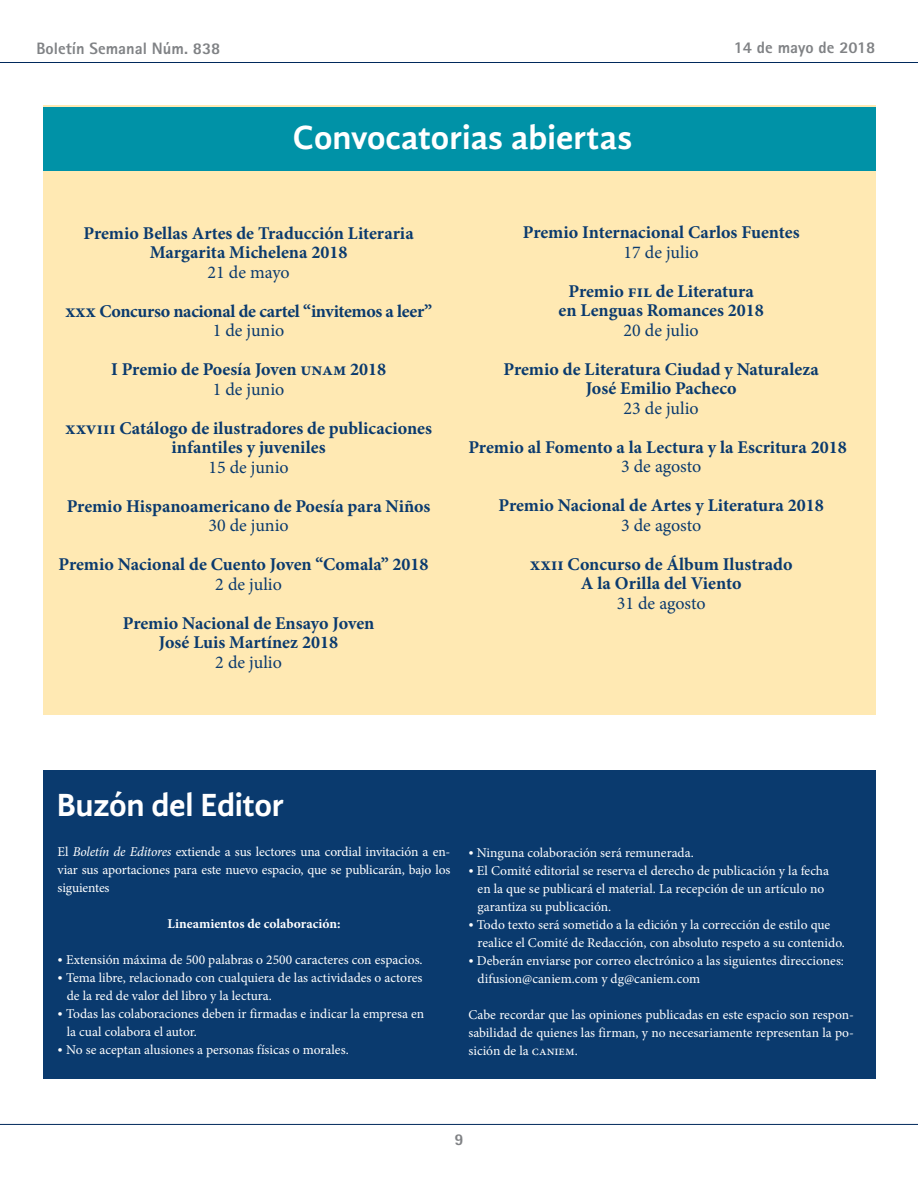
<style>
.page{position:relative;width:918px;height:1188px;background:#fff}
.page>*{position:absolute;margin:0;border:0;box-sizing:border-box;transform-origin:0 0}
.t1{font:700 34.5px "Gandhi Sans";color:#fff}
.t2{font:700 33px "Gandhi Sans";letter-spacing:-.01em;color:#fff}
.t3{font:700 18px/19.5px "Minion Pro";color:#0a3a6e;text-align:center}
.t4{font:18px "Minion Pro";color:#0a3a6e}
.t5{font:700 18px "Minion Pro";letter-spacing:-.02em;color:#0a3a6e}
.t6{font:800 16.5px "Rotis Sans Serif";color:#808285}
.t7{font:13.5px/18px "Minion Pro";letter-spacing:-.005em;color:#fff}
.t8{font:700 13.5px "Minion Pro";color:#fff}
.s1{font-style:italic}
.s2{font-family:"Gandhi Sans"}
</style>
<div class="page">
<hr style="left:0;top:62px;width:918px;height:1px;background:#00295c">
<hr style="left:0;top:1124px;width:918px;height:1px;background:#00295c">
<div style="left:43px;top:106px;width:833px;height:609px;background:#ffe9b3"></div>
<div style="left:43px;top:107px;width:833px;height:64px;background:#0092a7"></div>
<div style="left:43px;top:770px;width:833px;height:308px;background:#0a3a6e"></div>
<p class="t6" style="left:36px;top:38px;width:185px">Boletín Semanal Núm. 838</p>
<p class="t6" style="left:734px;top:37px;width:143px">14 de mayo de 2018</p>
<h1 class="t1" style="left:293px;top:118px;width:341px">Convocatorias abiertas</h1>
<h3 class="t3" style="left:83px;top:223px;width:332px">Premio Bellas Artes de Traducción Literaria<br>Margarita Michelena 2018</h3>
<h3 class="t4" style="left:208px;top:260px;width:84px">21 de mayo</h3>
<h3 class="t5" style="left:65px;top:299px;width:369px">xxx Concurso nacional de cartel “invitemos a leer”</h3>
<h3 class="t4" style="left:213px;top:319px;width:73px">1 de junio</h3>
<h3 class="t3" style="left:111px;top:360px;width:277px">I Premio de Poesía Joven unam 2018</h3>
<h3 class="t4" style="left:213px;top:377px;width:73px">1 de junio</h3>
<h3 class="t3" style="left:65px;top:418px;width:368px">xxviii Catálogo de ilustradores de publicaciones infantiles y juveniles</h3>
<h3 class="t4" style="left:208px;top:455px;width:82px">15 de junio</h3>
<h3 class="t3" style="left:67px;top:496px;width:365px">Premio Hispanoamericano de Poesía para Niños</h3>
<h3 class="t4" style="left:208px;top:514px;width:82px">30 de junio</h3>
<h3 class="t3" style="left:58px;top:555px;width:372px">Premio Nacional de Cuento Joven “Comala” 2018</h3>
<h3 class="t4" style="left:215px;top:572px;width:68px">2 de julio</h3>
<h3 class="t3" style="left:123px;top:613px;width:253px">Premio Nacional de Ensayo Joven<br>José Luis Martínez 2018</h3>
<h3 class="t4" style="left:215px;top:650px;width:68px">2 de julio</h3>
<h3 class="t3" style="left:523px;top:223px;width:278px">Premio Internacional Carlos Fuentes</h3>
<h3 class="t4" style="left:624px;top:240px;width:77px">17 de julio</h3>
<h3 class="t3" style="left:559px;top:281px;width:207px">Premio fil de Literatura en Lenguas Romances 2018</h3>
<h3 class="t4" style="left:624px;top:318px;width:77px">20 de julio</h3>
<h3 class="t3" style="left:503px;top:359px;width:317px">Premio de Literatura Ciudad y Naturaleza<br>José Emilio Pacheco</h3>
<h3 class="t4" style="left:624px;top:396px;width:77px">23 de julio</h3>
<h3 class="t3" style="left:468px;top:437px;width:380px">Premio al Fomento a la Lectura y la Escritura 2018</h3>
<h3 class="t4" style="left:621px;top:455px;width:82px">3 de agosto</h3>
<h3 class="t3" style="left:499px;top:496px;width:327px">Premio Nacional de Artes y Literatura 2018</h3>
<h3 class="t4" style="left:621px;top:513px;width:82px">3 de agosto</h3>
<h3 class="t3" style="left:530px;top:554px;width:264px">xxii Concurso de Álbum Ilustrado<br>A la Orilla del Viento</h3>
<h3 class="t4" style="left:617px;top:591px;width:90px">31 de agosto</h3>
<h2 class="t2" style="left:57px;top:786px;width:229px">Buzón del Editor</h2>
<p class="t7" style="left:58px;top:843px;width:394px;text-align:justify">El <span class="s1">Boletín de Editores</span> extiende a sus lectores una cordial invitación a en&shy;viar sus aportaciones para este nuevo espacio, que se publicarán, bajo los siguientes</p>
<p class="t8" style="left:168px;top:914px;width:174px">Lineamientos de colaboración:</p>
<p class="t7" style="left:58px;top:951px;width:367px"><span class="s2">•</span> Extensión máxima de 500 palabras o 2500 caracteres con espacios.</p>
<p class="t7" style="left:67px;top:969px;width:357px;text-indent:-9px"><span class="s2">•</span> Tema libre, relacionado con cualquiera de las actividades o actores de la red de valor del libro y la lectura.</p>
<p class="t7" style="left:67px;top:1005px;width:359px;text-indent:-9px"><span class="s2">•</span> Todas las colaboraciones deben ir firmadas e indicar la empresa en la cual colabora el autor.</p>
<p class="t7" style="left:58px;top:1041px;width:293px"><span class="s2">•</span> No se aceptan alusiones a personas físicas o morales.</p>
<p class="t7" style="left:468px;top:844px;width:227px"><span class="s2">•</span> Ninguna colaboración será remunerada.</p>
<p class="t7" style="left:478px;top:862px;width:353px;text-indent:-9px"><span class="s2">•</span> El Comité editorial se reserva el derecho de publicación y la fecha en la que se publicará el material. La recepción de un artículo no garantiza su publicación.</p>
<p class="t7" style="left:478px;top:916px;width:369px;text-indent:-9px"><span class="s2">•</span> Todo texto será sometido a la edición y la corrección de estilo que realice el Comité de Redacción, con absoluto respeto a su contenido.</p>
<p class="t7" style="left:478px;top:952px;width:368px;text-indent:-9px"><span class="s2">•</span> Deberán enviarse por correo electrónico a las siguientes direcciones: difusion@caniem.com y dg@caniem.com</p>
<p class="t7" style="left:468px;top:1006px;width:387px;text-align:justify">Cabe recordar que las opiniones publicadas en este espacio son respon&shy;sabilidad de quienes las firman, y no necesariamente representan la po&shy;sición de la caniem.</p>
<p class="t6" style="left:455px;top:1129px;width:11px">9</p>
</div>
